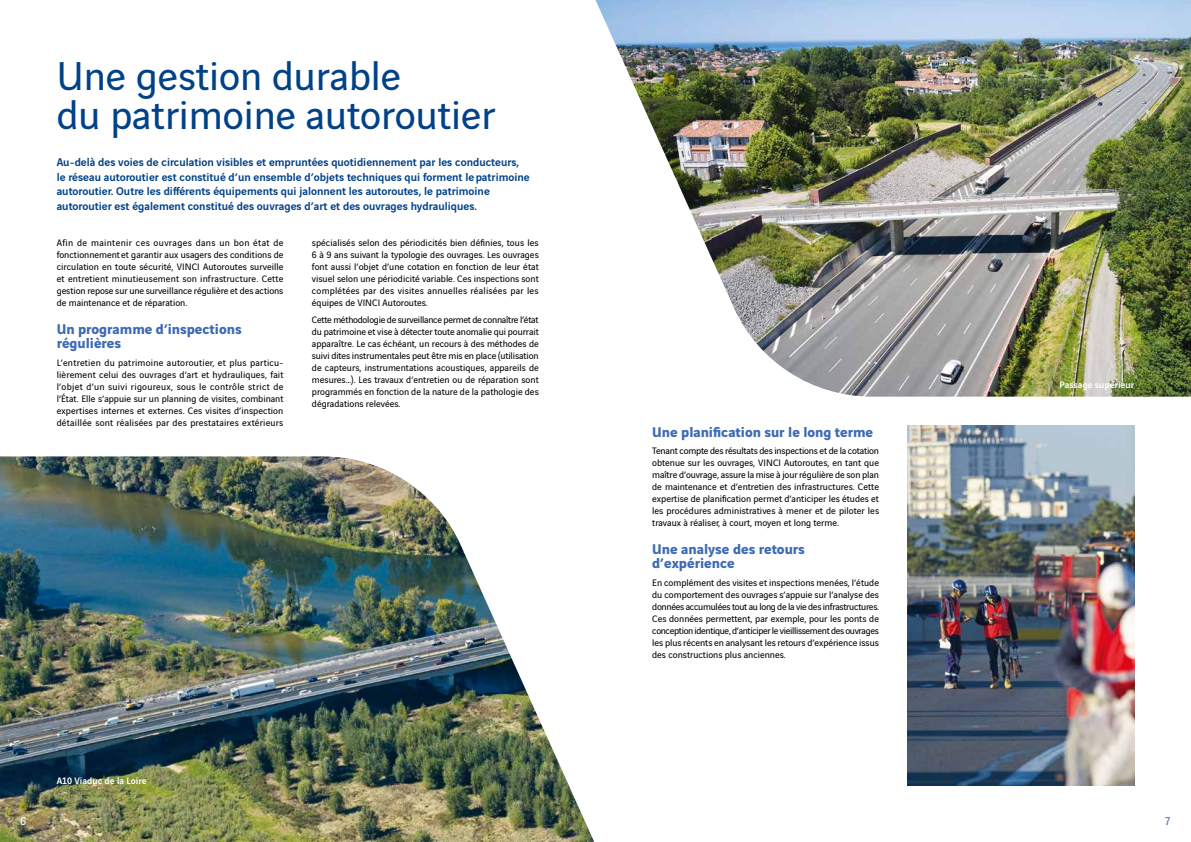
<style>
.page{position:relative;width:1191px;height:842px;background:#fff}
.page>*{position:absolute;margin:0;border:0;box-sizing:border-box;transform-origin:0 0}
.t1{font:43px/39px "Vinci Sans";color:#004188}
.t2{font:700 15px/14px "Vinci Sans";color:#3d6bb3}
.t3{font:500 12px/14.4px "Vinci Sans";color:#004188}
.t4{font:12px "Vinci Sans";color:#fff}
.t5{font:12px "Vinci Sans";color:#3d6bb3}
.t6{font:10px/12px "Vinci Sans";color:#000;text-align:justify}
.t7{font:500 10px "Vinci Sans";color:#fff}
</style>
<div class="page">
<img style="left:0;top:456px;width:594px;height:386px">
<img style="left:595px;top:0;width:596px;height:397px">
<img style="left:907px;top:425px;width:227px;height:360px">
<h1 class="t1" style="left:57px;top:52px;width:440px">Une gestion durable<br>du patrimoine autoroutier</h1>
<p class="t3" style="left:57px;top:154px;width:474px">Au-delà des voies de circulation visibles et empruntées quotidiennement par les conducteurs, le réseau autoroutier est constitué d’un ensemble d’objets techniques qui forment le patrimoine autoroutier. Outre les différents équipements qui jalonnent les autoroutes, le patrimoine autoroutier est également constitué des ouvrages d’art et des ouvrages hydrauliques.</p>
<p class="t6" style="left:57px;top:235px;width:228px">Afin de maintenir ces ouvrages dans un bon état de fonctionnement et garantir aux usagers des conditions de circulation en toute sécurité, VINCI Autoroutes surveille et entretient minutieusement son infrastructure. Cette gestion repose sur une surveillance régulière et des actions de maintenance et de réparation.</p>
<h2 class="t2" style="left:57px;top:320px;width:186px">Un programme d’inspections régulières</h2>
<p class="t6" style="left:57px;top:355px;width:228px">L’entretien du patrimoine autoroutier, et plus particu&shy;lièrement celui des ouvrages d’art et hydrauliques, fait l’objet d’un suivi rigoureux, sous le contrôle strict de l’État. Elle s’appuie sur un planning de visites, combinant expertises internes et externes. Ces visites d’inspection détaillée sont réalisées par des prestataires extérieurs</p>
<p class="t6" style="left:312px;top:235px;width:228px">spécialisés selon des périodicités bien définies, tous les 6 à 9 ans suivant la typologie des ouvrages. Les ouvrages font aussi l’objet d’une cotation en fonction de leur état visuel selon une périodicité variable. Ces inspections sont complétées par des visites annuelles réalisées par les équipes de VINCI Autoroutes.</p>
<p class="t6" style="left:312px;top:313px;width:228px">Cette méthodologie de surveillance permet de connaître l’état du patrimoine et vise à détecter toute anomalie qui pourrait apparaître. Le cas échéant, un recours à des méthodes de suivi dites instrumentales peut être mis en place (utilisation de capteurs, instrumentations acoustiques, appareils de mesures…). Les travaux d’entretien ou de réparation sont programmés en fonction de la nature de la pathologie des dégradations relevées.</p>
<p class="t7" style="left:57px;top:773px;width:91px">A10 Viaduc de la Loire</p>
<h2 class="t2" style="left:652px;top:423px;width:222px">Une planification sur le long terme</h2>
<p class="t6" style="left:652px;top:444px;width:228px">Tenant compte des résultats des inspections et de la cotation obtenue sur les ouvrages, VINCI Autoroutes, en tant que maître d’ouvrage, assure la mise à jour régulière de son plan de maintenance et d’entretien des infrastructures. Cette expertise de planification permet d’anticiper les études et les procédures administratives à mener et de piloter les travaux à réaliser, à court, moyen et long terme.</p>
<h2 class="t2" style="left:652px;top:541px;width:154px">Une analyse des retours d’expérience</h2>
<p class="t6" style="left:652px;top:576px;width:228px">En complément des visites et inspections menées, l’étude du comportement des ouvrages s’appuie sur l’analyse des données accumulées tout au long de la vie des infrastructures.<br>Ces données permettent, par exemple, pour les ponts de conception identique, d’anticiper le vieillissement des ouvrages les plus récents en analysant les retours d’expérience issus des constructions plus anciennes.</p>
<p class="t7" style="left:1059px;top:377px;width:76px">Passage supérieur</p>
<p class="t4" style="left:20px;top:812px;width:7px">6</p>
<p class="t5" style="left:1164px;top:812px;width:7px">7</p>
</div>
